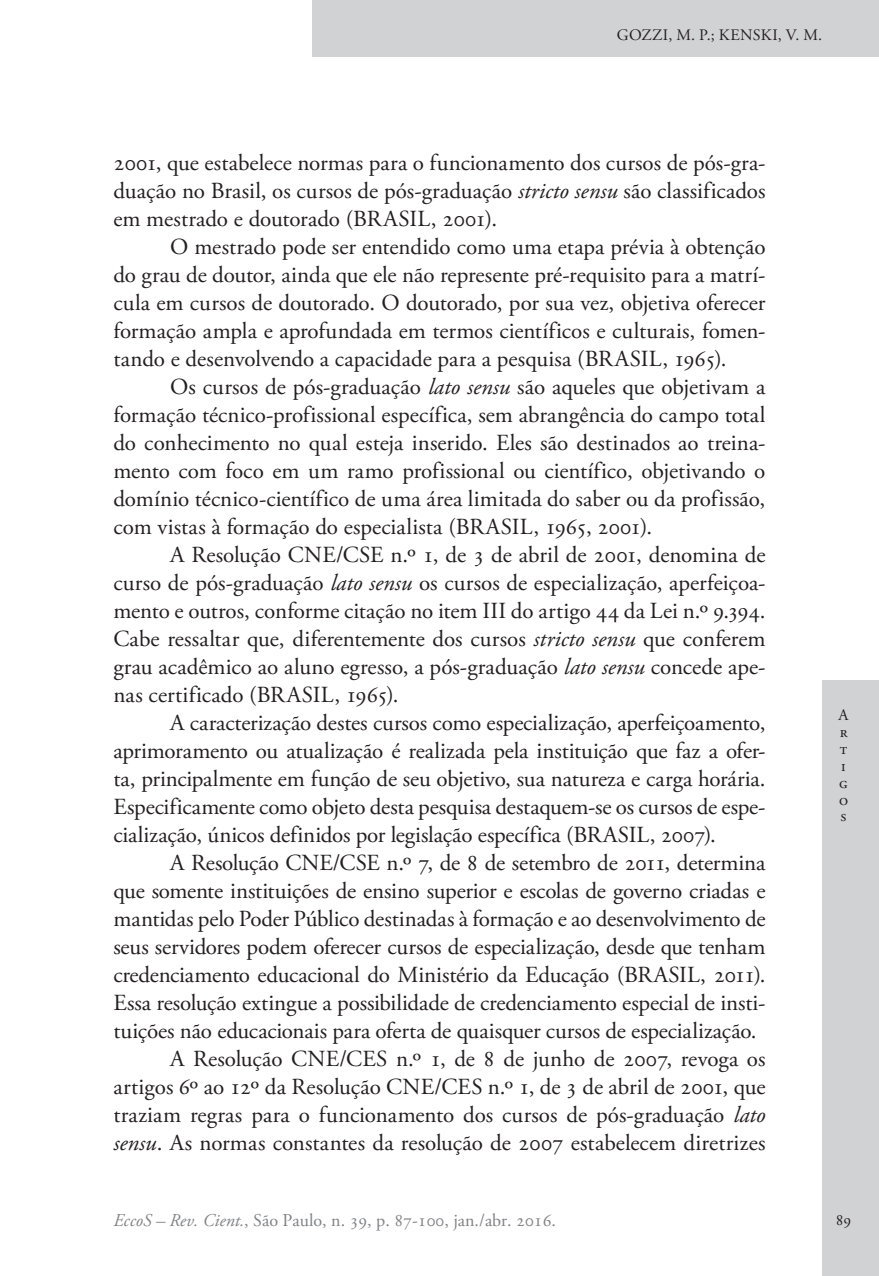
<style>
.page{position:relative;width:879px;height:1276px;background:#fff}
.page>*{position:absolute;margin:0;border:0;box-sizing:border-box;transform-origin:0 0}
.Ec_Normal{font:23px/28px "Adobe Garamond Pro";color:#231f20;text-align:justify}
.t1{font:18px "Adobe Garamond Pro";color:#808285}
.Ec_xxCantoSsups{font:16px/16.8px "Adobe Garamond Pro";letter-spacing:.02em;color:#231f20}
.s1{font-style:italic}
</style>
<div class="page">
<div style="left:312px;top:0;width:567px;height:57px;background:#d1d2d4"></div>
<div style="left:822px;top:680px;width:57px;height:596px;background:#d1d2d4"></div>
<p class="Ec_xxCantoSsups" style="left:617px;top:27px;width:207px">GOZZI, M. P.; KENSKI, V. M.</p>
<p class="Ec_Normal" style="left:113px;top:150px;width:653px">2001, que estabelece normas para o funcionamento dos cursos de pós-gra&shy;duação no Brasil, os cursos de pós-graduação <span class="s1">stricto sensu</span> são classificados em mestrado e doutorado (BRASIL, 2001).</p>
<p class="Ec_Normal" style="left:113px;top:234px;width:653px;text-indent:57px">O mestrado pode ser entendido como uma etapa prévia à obtenção do grau de doutor, ainda que ele não represente pré-requisito para a matrí&shy;cula em cursos de doutorado. O doutorado, por sua vez, objetiva oferecer formação ampla e aprofundada em termos científicos e culturais, fomen&shy;tando e desenvolvendo a capacidade para a pesquisa (BRASIL, 1965).</p>
<p class="Ec_Normal" style="left:113px;top:374px;width:654px;text-indent:57px">Os cursos de pós-graduação <span class="s1">lato sensu</span> são aqueles que objetivam a formação técnico-profissional específica, sem abrangência do campo total do conhecimento no qual esteja inserido. Eles são destinados ao treina&shy;mento com foco em um ramo profissional ou científico, objetivando o domínio técnico-científico de uma área limitada do saber ou da profissão, com vistas à formação do especialista (BRASIL, 1965, 2001).</p>
<p class="Ec_Normal" style="left:113px;top:542px;width:653px;text-indent:57px">A Resolução CNE/CSE n.º 1, de 3 de abril de 2001, denomina de curso de pós-graduação <span class="s1">lato sensu</span> os cursos de especialização, aperfeiçoa&shy;mento e outros, conforme citação no item III do artigo 44 da Lei n.º 9.394.<br>Cabe ressaltar que, diferentemente dos cursos <span class="s1">stricto sensu</span> que conferem grau acadêmico ao aluno egresso, a pós-graduação <span class="s1">lato sensu</span> concede ape&shy;nas certificado (BRASIL, 1965).</p>
<p class="Ec_Normal" style="left:113px;top:710px;width:653px;text-indent:57px">A caracterização destes cursos como especialização, aperfeiçoamento, aprimoramento ou atualização é realizada pela instituição que faz a ofer&shy;ta, principalmente em função de seu objetivo, sua natureza e carga horária.<br>Especificamente como objeto desta pesquisa destaquem-se os cursos de espe&shy;cialização, únicos definidos por legislação específica (BRASIL, 2007).</p>
<p class="Ec_Normal" style="left:113px;top:850px;width:654px;text-indent:57px">A Resolução CNE/CSE n.º 7, de 8 de setembro de 2011, determina que somente instituições de ensino superior e escolas de governo criadas e mantidas pelo Poder Público destinadas à formação e ao desenvolvimento de seus servidores podem oferecer cursos de especialização, desde que tenham credenciamento educacional do Ministério da Educação (BRASIL, 2011).<br>Essa resolução extingue a possibilidade de credenciamento especial de insti&shy;tuições não educacionais para oferta de quaisquer cursos de especialização.</p>
<p class="Ec_Normal" style="left:113px;top:1046px;width:653px;text-indent:57px">A Resolução CNE/CES n.º 1, de 8 de junho de 2007, revoga os artigos 6º ao 12º da Resolução CNE/CES n.º 1, de 3 de abril de 2001, que traziam regras para o funcionamento dos cursos de pós-graduação <span class="s1">lato sensu</span>. As normas constantes da resolução de 2007 estabelecem diretrizes</p>
<p class="Ec_xxCantoSsups" style="left:838px;top:707px;width:11px">A r t i g o s</p>
<p class="t1" style="left:113px;top:1209px;width:444px"><span class="s1">EccoS – Rev. Cient.</span>, São Paulo, n. 39, p. 87-100, jan./abr. 2016.</p>
<p class="Ec_xxCantoSsups" style="left:836px;top:1212px;width:17px">89</p>
</div>
